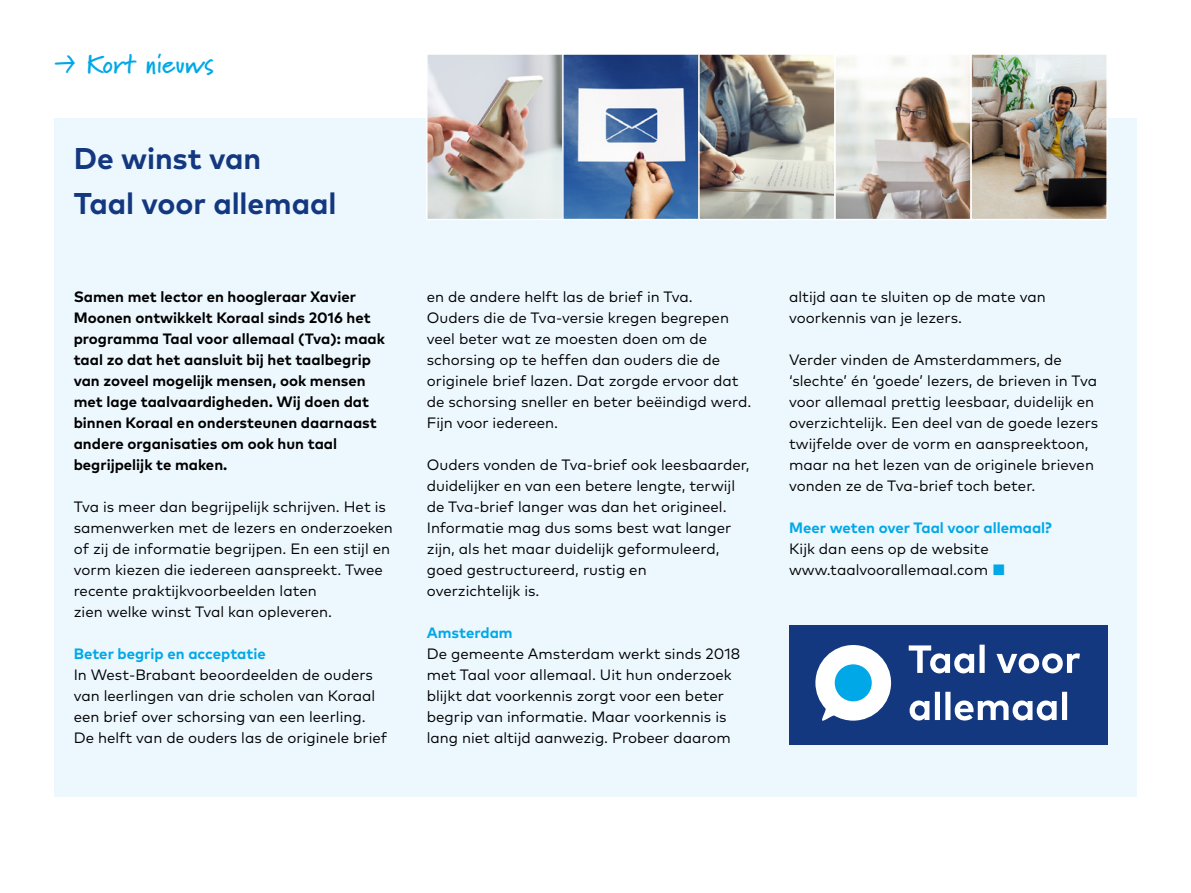
<style>
.page{position:relative;width:1191px;height:893px;background:#fff}
.page>*{position:absolute;margin:0;border:0;box-sizing:border-box;transform-origin:0 0}
.t1{font:700 30px "Mark OT";letter-spacing:-.005em;color:#14387f}
.Intro{font:700 27px "Marydale";color:#00a8e7}
.Platte_tekst{font:15px/21px "Mark OT";color:#000}
.Platte_tekst-2{font:700 15px/21px "Mark OT";color:#000}
.Platte_tekst-3{font:700 15px "Mark OT";color:#00a8e7}
.s1{font-weight:700;color:#00a8e7}
.s2{color:#00a8e7}
</style>
<div class="page">
<div style="left:54px;top:119px;width:1083px;height:678px;background:#ecf7fe"></div>
<div style="left:789px;top:626px;width:318px;height:119px;background:#14387f"></div>
<svg style="left:815px;top:645px;width:76px;height:76px"></svg>
<div style="left:834px;top:664px;width:37px;height:37px;background:#00a8e7;border-radius:50%"></div>
<svg style="left:909px;top:692px;width:158px;height:28px"></svg>
<svg style="left:908px;top:645px;width:172px;height:28px"></svg>
<img style="left:429px;top:56px;width:131px;height:161px">
<div style="left:426px;top:53px;width:137px;height:167px;border:2px solid #fff"></div>
<svg style="left:565px;top:56px;width:131px;height:161px"></svg>
<div style="left:562px;top:53px;width:137px;height:167px;border:2px solid #fff"></div>
<img style="left:701px;top:56px;width:131px;height:161px">
<div style="left:698px;top:53px;width:137px;height:167px;border:2px solid #fff"></div>
<img style="left:837px;top:56px;width:132px;height:161px">
<div style="left:834px;top:53px;width:138px;height:167px;border:2px solid #fff"></div>
<img style="left:973px;top:56px;width:132px;height:161px">
<div style="left:970px;top:53px;width:138px;height:167px;border:2px solid #fff"></div>
<p class="Intro" style="left:54px;top:48px;width:161px">• Kort nieuws</p>
<p class="t1" style="left:74px;top:139px;width:189px">De winst van</p>
<p class="t1" style="left:74px;top:184px;width:264px">Taal voor allemaal</p>
<p class="Platte_tekst-2" style="left:74px;top:286px;width:313px">Samen met lector en hoogleraar Xavier Moonen ontwikkelt Koraal sinds 2016 het programma Taal voor allemaal (Tva): maak taal zo dat het aansluit bij het taalbegrip van zoveel mogelijk mensen, ook mensen met lage taalvaardigheden. Wij doen dat binnen Koraal en ondersteunen daarnaast andere organisaties om ook hun taal begrijpelijk te maken.</p>
<p class="Platte_tekst" style="left:74px;top:496px;width:321px">Tva is meer dan begrijpelijk schrijven. Het is samenwerken met de lezers en onderzoeken of zij de informatie begrijpen. En een stijl en vorm kiezen die iedereen aanspreekt. Twee recente praktijkvoorbeelden laten<br>zien welke winst Tval kan opleveren.</p>
<p class="Platte_tekst-3" style="left:74px;top:644px;width:194px">Beter begrip en acceptatie</p>
<p class="Platte_tekst" style="left:74px;top:664px;width:315px">In West-Brabant beoordeelden de ouders van leerlingen van drie scholen van Koraal een brief over schorsing van een leerling.<br>De helft van de ouders las de originele brief</p>
<p class="Platte_tekst" style="left:427px;top:286px;width:326px">en de andere helft las de brief in Tva.<br>Ouders die de Tva-versie kregen begrepen veel beter wat ze moesten doen om de schorsing op te heffen dan ouders die de originele brief lazen. Dat zorgde ervoor dat de schorsing sneller en beter beëindigd werd.<br>Fijn voor iedereen.</p>
<p class="Platte_tekst" style="left:427px;top:454px;width:324px">Ouders vonden de Tva-brief ook leesbaarder, duidelijker en van een betere lengte, terwijl de Tva-brief langer was dan het origineel.<br>Informatie mag dus soms best wat langer zijn, als het maar duidelijk geformuleerd, goed gestructureerd, rustig en<br>overzichtelijk is.</p>
<p class="Platte_tekst-3" style="left:427px;top:623px;width:87px">Amsterdam</p>
<p class="Platte_tekst" style="left:427px;top:643px;width:315px">De gemeente Amsterdam werkt sinds 2018 met Taal voor allemaal. Uit hun onderzoek blijkt dat voorkennis zorgt voor een beter begrip van informatie. Maar voorkennis is lang niet altijd aanwezig. Probeer daarom</p>
<p class="Platte_tekst" style="left:789px;top:286px;width:258px">altijd aan te sluiten op de mate van voorkennis van je lezers.</p>
<p class="Platte_tekst" style="left:789px;top:349px;width:310px">Verder vinden de Amsterdammers, de ‘slechte’ én ‘goede’ lezers, de brieven in Tva voor allemaal prettig leesbaar, duidelijk en overzichtelijk. Een deel van de goede lezers twijfelde over de vorm en aanspreektoon, maar na het lezen van de originele brieven vonden ze de Tva-brief toch beter.</p>
<p class="Platte_tekst" style="left:789px;top:517px;width:264px"><span class="s1">Meer weten over Taal voor allemaal?<br></span>Kijk dan eens op de website www.taalvoorallemaal.com <span class="s2">■</span></p>
</div>
